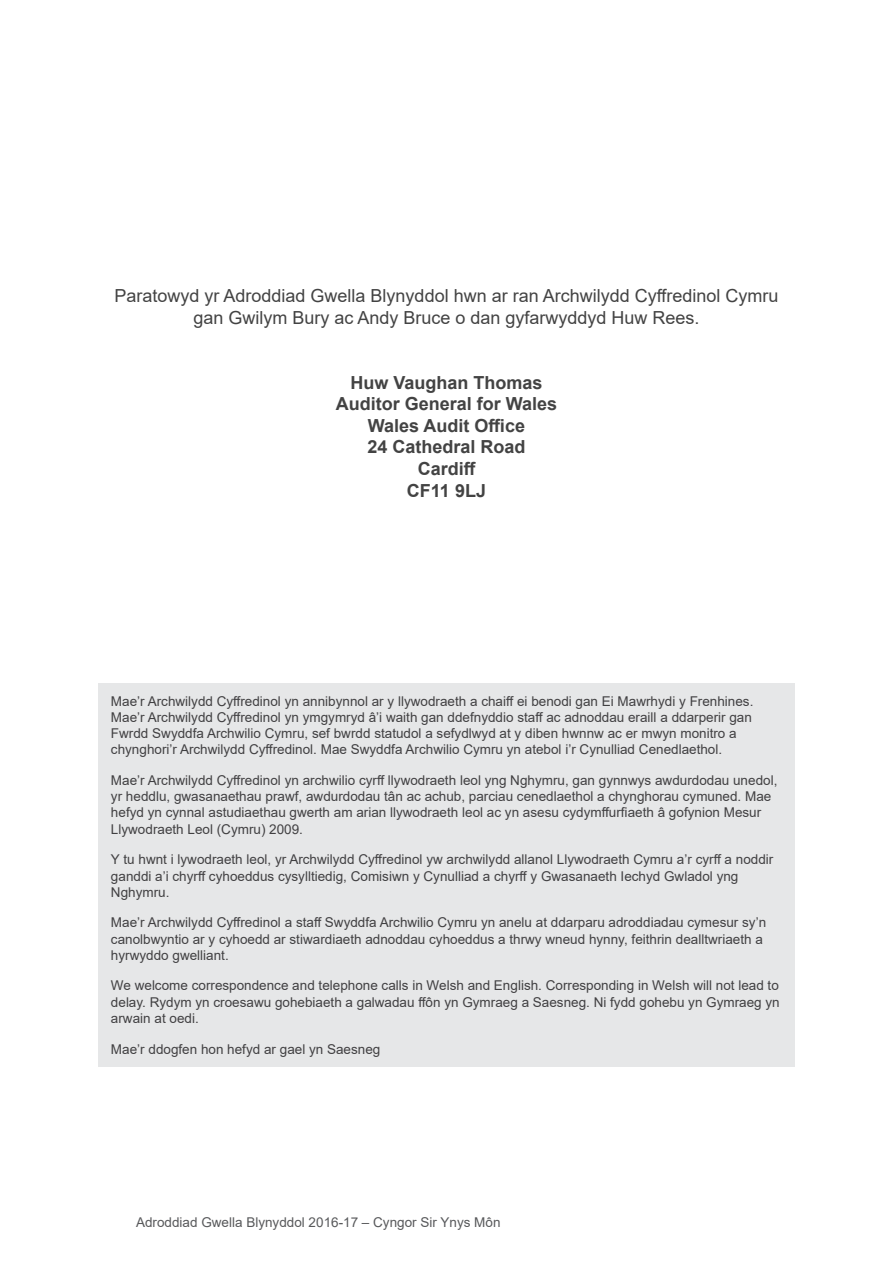
<style>
.page{position:relative;width:893px;height:1263px;background:#fff}
.page>*{position:absolute;margin:0;border:0;box-sizing:border-box;transform-origin:0 0}
.t1{font:18px/21.6px "Arial";color:#434343;text-align:center}
.t2{font:700 18px/21.6px "Arial";color:#434343;text-align:center}
.t3{font:13.5px/16.2px "Arial";color:#414042}
.t4{font:13.5px "Arial";color:#58595b}
</style>
<div class="page">
<div style="left:98px;top:683px;width:697px;height:383px;background:#e6e7e8"></div>
<h1 class="t1" style="left:115px;top:285px;width:665px">Paratowyd yr Adroddiad Gwella Blynyddol hwn ar ran Archwilydd Cyffredinol Cymru gan Gwilym Bury ac Andy Bruce o dan gyfarwyddyd Huw Rees.</h1>
<h1 class="t2" style="left:336px;top:372px;width:223px">Huw Vaughan Thomas<br>Auditor General for Wales<br>Wales Audit Office<br>24 Cathedral Road<br>Cardiff<br>CF11 9LJ</h1>
<p class="t3" style="left:111px;top:693px;width:644px">Mae’r Archwilydd Cyffredinol yn annibynnol ar y llywodraeth a chaiff ei benodi gan Ei Mawrhydi y Frenhines.<br>Mae’r Archwilydd Cyffredinol yn ymgymryd â’i waith gan ddefnyddio staff ac adnoddau eraill a ddarperir gan Fwrdd Swyddfa Archwilio Cymru, sef bwrdd statudol a sefydlwyd at y diben hwnnw ac er mwyn monitro a chynghori’r Archwilydd Cyffredinol. Mae Swyddfa Archwilio Cymru yn atebol i’r Cynulliad Cenedlaethol.</p>
<p class="t3" style="left:111px;top:772px;width:668px">Mae’r Archwilydd Cyffredinol yn archwilio cyrff llywodraeth leol yng Nghymru, gan gynnwys awdurdodau unedol, yr heddlu, gwasanaethau prawf, awdurdodau tân ac achub, parciau cenedlaethol a chynghorau cymuned. Mae hefyd yn cynnal astudiaethau gwerth am arian llywodraeth leol ac yn asesu cydymffurfiaeth â gofynion Mesur Llywodraeth Leol (Cymru) 2009.</p>
<p class="t3" style="left:111px;top:851px;width:664px">Y tu hwnt i lywodraeth leol, yr Archwilydd Cyffredinol yw archwilydd allanol Llywodraeth Cymru a’r cyrff a noddir ganddi a’i chyrff cyhoeddus cysylltiedig, Comisiwn y Cynulliad a chyrff y Gwasanaeth Iechyd Gwladol yng<br>Nghymru.</p>
<p class="t3" style="left:111px;top:914px;width:657px">Mae’r Archwilydd Cyffredinol a staff Swyddfa Archwilio Cymru yn anelu at ddarparu adroddiadau cymesur sy’n canolbwyntio ar y cyhoedd ar stiwardiaeth adnoddau cyhoeddus a thrwy wneud hynny, feithrin dealltwriaeth a hyrwyddo gwelliant.</p>
<p class="t3" style="left:111px;top:977px;width:670px;text-align:justify">We welcome correspondence and telephone calls in Welsh and English. Corresponding in Welsh will not lead to delay. Rydym yn croesawu gohebiaeth a galwadau ffôn yn Gymraeg a Saesneg. Ni fydd gohebu yn Gymraeg yn arwain at oedi.</p>
<p class="t3" style="left:111px;top:1040px;width:271px">Mae’r ddogfen hon hefyd ar gael yn Saesneg</p>
<p class="t4" style="left:136px;top:1213px;width:366px">Adroddiad Gwella Blynyddol 2016-17 – Cyngor Sir Ynys Môn</p>
</div>
